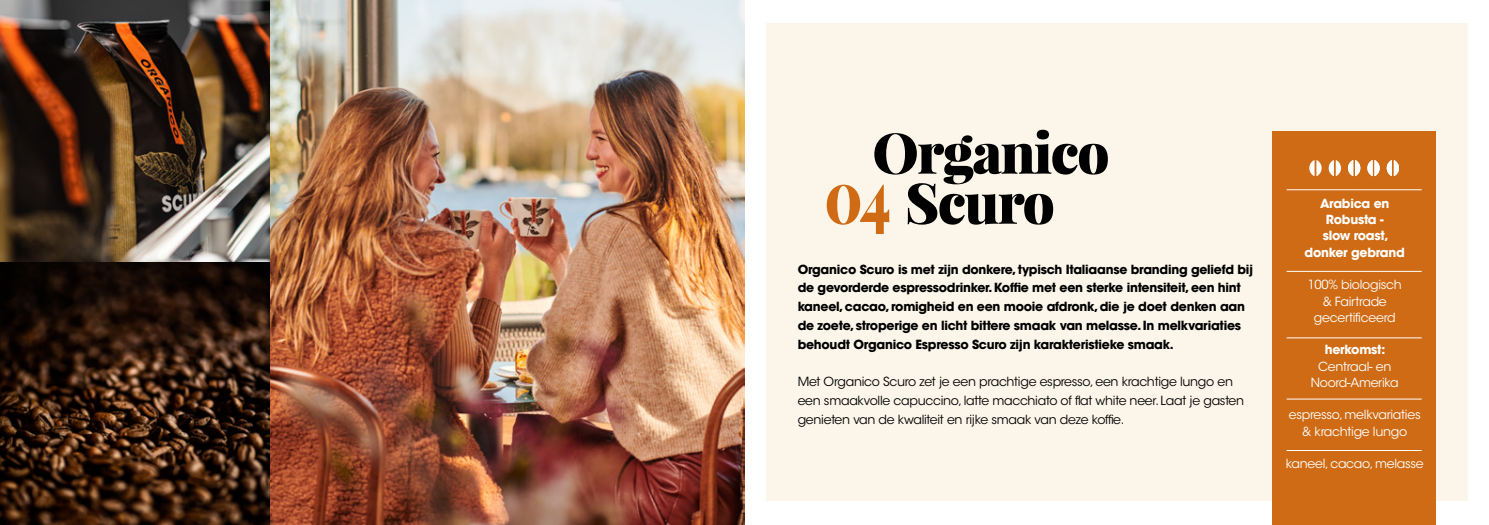
<style>
.page{position:relative;width:1489px;height:525px;background:#fff}
.page>*{position:absolute;margin:0;border:0;box-sizing:border-box;transform-origin:0 0}
.t1{font:900 56.25px/50px "Playfair Display";letter-spacing:-.03em;color:#000}
.t2{font:700 12.5px/18.8px "ITC Avant Garde Std";letter-spacing:-.02em;color:#000}
.t3{font:12.5px/18.8px "ITC Avant Garde Std";letter-spacing:-.02em;color:#000}
.t4{font:12.5px/16.2px "ITC Avant Garde Std";letter-spacing:-.02em;color:#fff;text-align:center}
.t5{font:700 12.5px/16.2px "ITC Avant Garde Std";letter-spacing:-.02em;color:#fff;text-align:center}
.s1{font-size:73.12px;color:#ce6b14}
</style>
<div class="page">
<div style="left:765px;top:24px;width:702px;height:477px;background:#fcf6ea"></div>
<img style="left:0;top:0;width:744px;height:524px">
<div style="left:1272px;top:131px;width:163px;height:393px;background:#ce6b14"></div>
<hr style="left:1286px;top:271px;width:135px;height:1px;background:#fff">
<hr style="left:1286px;top:337px;width:135px;height:1px;background:#fff">
<hr style="left:1286px;top:398px;width:135px;height:1px;background:#fff">
<hr style="left:1286px;top:189px;width:135px;height:1px;background:#fff">
<hr style="left:1286px;top:450px;width:135px;height:1px;background:#fff">
<svg style="left:0;top:262px;width:269px;height:262px;background:#311b0e"></svg>
<svg style="left:1309px;top:160px;width:89px;height:16px"></svg>
<h1 class="t1" style="left:824px;top:127px;width:286px;text-indent:48px">Organico<br><span class="s1">04</span> Scuro</h1>
<p class="t2" style="left:797px;top:259px;width:457px">Organico Scuro is met zijn donkere, typisch Italiaanse branding geliefd bij de gevorderde espressodrinker. Koffie met een sterke intensiteit, een hint kaneel, cacao, romigheid en een mooie afdronk, die je doet denken aan de zoete, stroperige en licht bittere smaak van melasse. In melkvariaties behoudt Organico Espresso Scuro zijn karakteristieke smaak.</p>
<p class="t3" style="left:797px;top:372px;width:448px">Met Organico Scuro zet je een prachtige espresso, een krachtige lungo en een smaakvolle capuccino, latte macchiato of flat white neer. Laat je gasten genieten van de kwaliteit en rijke smaak van deze koffie.</p>
<p class="t5" style="left:1304px;top:195px;width:102px">Arabica en<br>Robusta -<br>slow roast, donker gebrand</p>
<p class="t4" style="left:1307px;top:276px;width:96px">100% biologisch &amp; Fairtrade gecertificeerd</p>
<p class="t5" style="left:1324px;top:341px;width:62px">herkomst:</p>
<p class="t4" style="left:1310px;top:358px;width:89px">Centraal- en<br>Noord-Amerika</p>
<p class="t4" style="left:1288px;top:406px;width:133px">espresso, melkvariaties &amp; krachtige lungo</p>
<p class="t4" style="left:1285px;top:455px;width:139px">kaneel, cacao, melasse</p>
</div>
